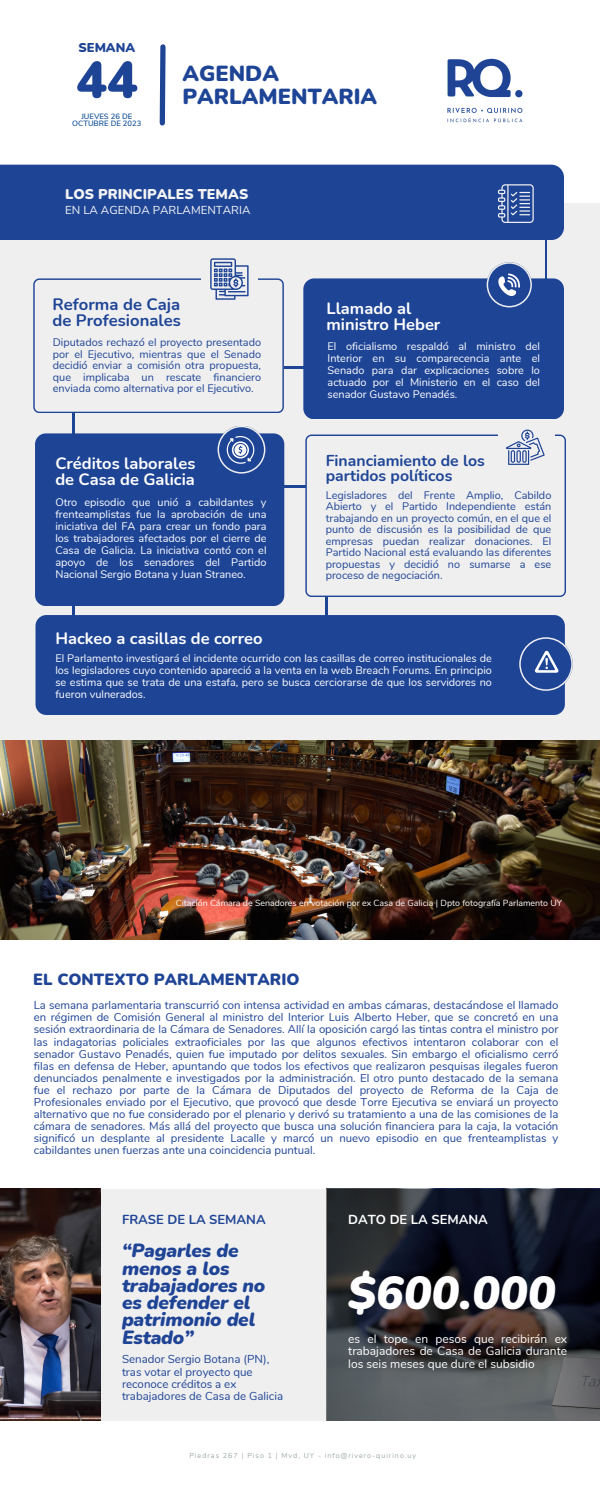
<style>
.page{position:relative;width:600px;height:1500px;background:#fff}
.page>*{position:absolute;margin:0;border:0;box-sizing:border-box;transform-origin:0 0}
.t1{font:900 51.3px "Nunito";color:#1e4496}
.t2{font:italic 900 46.4px "Nunito";color:#fff}
.t3{font:900 21.8px "Nunito";color:#1e4496}
.t4{font:italic 900 19.1px/17.2px "Nunito";letter-spacing:-.01em;color:#1f4496}
.t5{font:700 16.6px/15.7px "Nunito";color:#1e4496}
.t6{font:700 16.4px/15.6px "Nunito";color:#fff}
.t7{font:900 16.2px "Nunito";color:#1f4496}
.t8{font:700 15.8px/14.9px "Nunito";color:#1e4496}
.t9{font:900 14.2px "Nunito";color:#f4f4f4}
.t10{font:700 13px "Nunito";color:#1e4496}
.t11{font:700 13px "Nunito";color:#fff}
.t12{font:900 12.8px "Nunito";color:#1e4496}
.t13{font:12px/12.8px "Nunito";color:#fff;text-align:justify}
.t14{font:11.5px/12.2px "Nunito";color:#1f4496}
.t15{font:11.5px "Nunito Sans";color:#f4f4f4}
.t16{font:11.3px/12.1px "Nunito";color:#1e4496;text-align:justify}
.t17{font:10.9px/12px "Nunito";color:#fff;text-align:justify}
.t18{font:10.9px/11.5px "Nunito";color:#1e4496;text-align:justify}
.t19{font:8.8px "Nunito";color:#fff}
.t20{font:600 7.7px/7.7px "Nunito Sans";color:#13529a;text-align:center}
.t21{font:300 7.2px "Nunito";letter-spacing:.14em;color:#859295}
</style>
<div class="page">
<svg style="left:159px;top:44px;width:7px;height:82px"></svg>
<img style="left:447px;top:58px;width:76px;height:65px">
<div style="left:0;top:204px;width:600px;height:574px;background:#efefef"></div>
<div style="left:0;top:165px;width:564px;height:75px;background:#1e4496"></div>
<svg style="left:305px;top:435px;width:261px;height:162px"></svg>
<div style="left:498px;top:429px;width:56px;height:21px;background:#efefef"></div>
<div style="left:303px;top:278px;width:261px;height:141px;background:#1e4496;border-radius:11px"></div>
<div style="left:35px;top:433px;width:249px;height:173px;background:#1e4496;border-radius:11px"></div>
<div style="left:36px;top:615px;width:529px;height:100px;background:#1e4496;border-radius:11px"></div>
<hr style="left:284px;top:367px;width:33px;height:1px;background:#1e4496">
<hr style="left:275px;top:486px;width:30px;height:1px;background:#1e4496">
<svg style="left:326px;top:596px;width:1px;height:19px"></svg>
<hr style="left:545px;top:229px;width:2px;height:56px;background:#1e4496">
<div style="left:0;top:1189px;width:327px;height:231px;background:#efefef"></div>
<img style="left:0;top:1189px;width:100px;height:231px">
<img style="left:0;top:740px;width:600px;height:199px">
<svg style="left:326px;top:1189px;width:274px;height:231px;background:#2f3138"></svg>
<svg style="left:498px;top:184px;width:36px;height:39px"></svg>
<svg style="left:33px;top:258px;width:251px;height:216px"></svg>
<svg style="left:487px;top:262px;width:45px;height:45px"></svg>
<svg style="left:506px;top:430px;width:39px;height:35px"></svg>
<svg style="left:519px;top:637px;width:54px;height:54px"></svg>
<p class="t12" style="left:79px;top:39px;width:58px">SEMANA</p>
<p class="t1" style="left:76px;top:46px;width:63px">44</p>
<p class="t20" style="left:72px;top:112px;width:71px">JUEVES 26 DE<br>OCTUBRE DE 2023</p>
<p class="t3" style="left:182px;top:59px;width:98px">AGENDA</p>
<p class="t3" style="left:182px;top:82px;width:196px">PARLAMENTARIA</p>
<p class="t9" style="left:65px;top:185px;width:185px">LOS PRINCIPALES TEMAS</p>
<p class="t15" style="left:65px;top:202px;width:187px">EN LA AGENDA PARLAMENTARIA</p>
<p class="t5" style="left:53px;top:297px;width:130px">Reforma de Caja de Profesionales</p>
<p class="t18" style="left:53px;top:337px;width:210px">Diputados rechazó el proyecto presentado por el Ejecutivo, mientras que el Senado decidió enviar a comisión otra propuesta, que implicaba un rescate financiero enviada como alternativa por el Ejecutivo.</p>
<p class="t6" style="left:55px;top:456px;width:142px">Créditos laborales de Casa de Galicia</p>
<p class="t17" style="left:55px;top:496px;width:213px">Otro episodio que unió a cabildantes y frenteamplistas fue la aprobación de una iniciativa del FA para crear un fondo para los trabajadores afectados por el cierre de Casa de Galicia. La iniciativa contó con el apoyo de los senadores del Partido Nacional Sergio Botana y Juan Straneo.</p>
<p class="t6" style="left:55px;top:631px;width:209px">Hackeo a casillas de correo</p>
<p class="t6" style="left:326px;top:301px;width:115px">Llamado al ministro Heber</p>
<p class="t17" style="left:328px;top:340px;width:214px">El oficialismo respaldó al ministro del Interior en su comparecencia ante el Senado para dar explicaciones sobre lo actuado por el Ministerio en el caso del senador Gustavo Penadés.</p>
<p class="t8" style="left:326px;top:453px;width:161px">Financiamiento de los partidos políticos</p>
<p class="t18" style="left:326px;top:489px;width:227px">Legisladores del Frente Amplio, Cabildo Abierto y el Partido Independiente están trabajando en un proyecto común, en el que el punto de discusión es la posibilidad de que empresas puedan realizar donaciones. El Partido Nacional está evaluando las diferentes propuestas y decidió no sumarse a ese proceso de negociación.</p>
<p class="t17" style="left:55px;top:652px;width:438px">El Parlamento investigará el incidente ocurrido con las casillas de correo institucionales de los legisladores cuyo contenido apareció a la venta en la web Breach Forums. En principio se estima que se trata de una estafa, pero se busca cerciorarse de que los servidores no fueron vulnerados.</p>
<p class="t19" style="left:176px;top:897px;width:388px">Citación Cámara de Senadores en votación por ex Casa de Galicia | Dpto fotografía Parlamento UY</p>
<p class="t7" style="left:33px;top:969px;width:268px">EL CONTEXTO PARLAMENTARIO</p>
<p class="t16" style="left:34px;top:1000px;width:526px">La semana parlamentaria transcurrió con intensa actividad en ambas cámaras, destacándose el llamado en régimen de Comisión General al ministro del Interior Luis Alberto Heber, que se concretó en una sesión extraordinaria de la Cámara de Senadores. Allí la oposición cargó las tintas contra el ministro por las indagatorias policiales extraoficiales por las que algunos efectivos intentaron colaborar con el senador Gustavo Penadés, quien fue imputado por delitos sexuales. Sin embargo el oficialismo cerró filas en defensa de Heber, apuntando que todos los efectivos que realizaron pesquisas ilegales fueron denunciados penalmente e investigados por la administración. El otro punto destacado de la semana fue el rechazo por parte de la Cámara de Diputados del proyecto de Reforma de la Caja de Profesionales enviado por el Ejecutivo, que provocó que desde Torre Ejecutiva se enviará un proyecto alternativo que no fue considerado por el plenario y derivó su tratamiento a una de las comisiones de la cámara de senadores. Más allá del proyecto que busca una solución financiera para la caja, la votación significó un desplante al presidente Lacalle y marcó un nuevo episodio en que frenteamplistas y cabildantes unen fuerzas ante una coincidencia puntual.</p>
<p class="t10" style="left:122px;top:1211px;width:145px">FRASE DE LA SEMANA</p>
<p class="t11" style="left:348px;top:1211px;width:141px">DATO DE LA SEMANA</p>
<p class="t4" style="left:122px;top:1243px;width:118px">“Pagarles de</p>
<p class="t4" style="left:122px;top:1260px;width:145px">menos a los trabajadores no es defender el patrimonio del<br>Estado”</p>
<p class="t2" style="left:348px;top:1262px;width:209px">$600.000</p>
<p class="t14" style="left:122px;top:1353px;width:163px">Senador Sergio Botana (PN), tras votar el proyecto que reconoce créditos a ex trabajadores de Casa de Galicia</p>
<p class="t13" style="left:348px;top:1332px;width:220px">es el tope en pesos que recibirán ex trabajadores de Casa de Galicia durante los seis meses que dure el subsidio</p>
<p class="t21" style="left:189px;top:1450px;width:228px">Piedras 267 | Piso 1 | Mvd, UY - info@rivero-quirino.uy</p>
</div>
